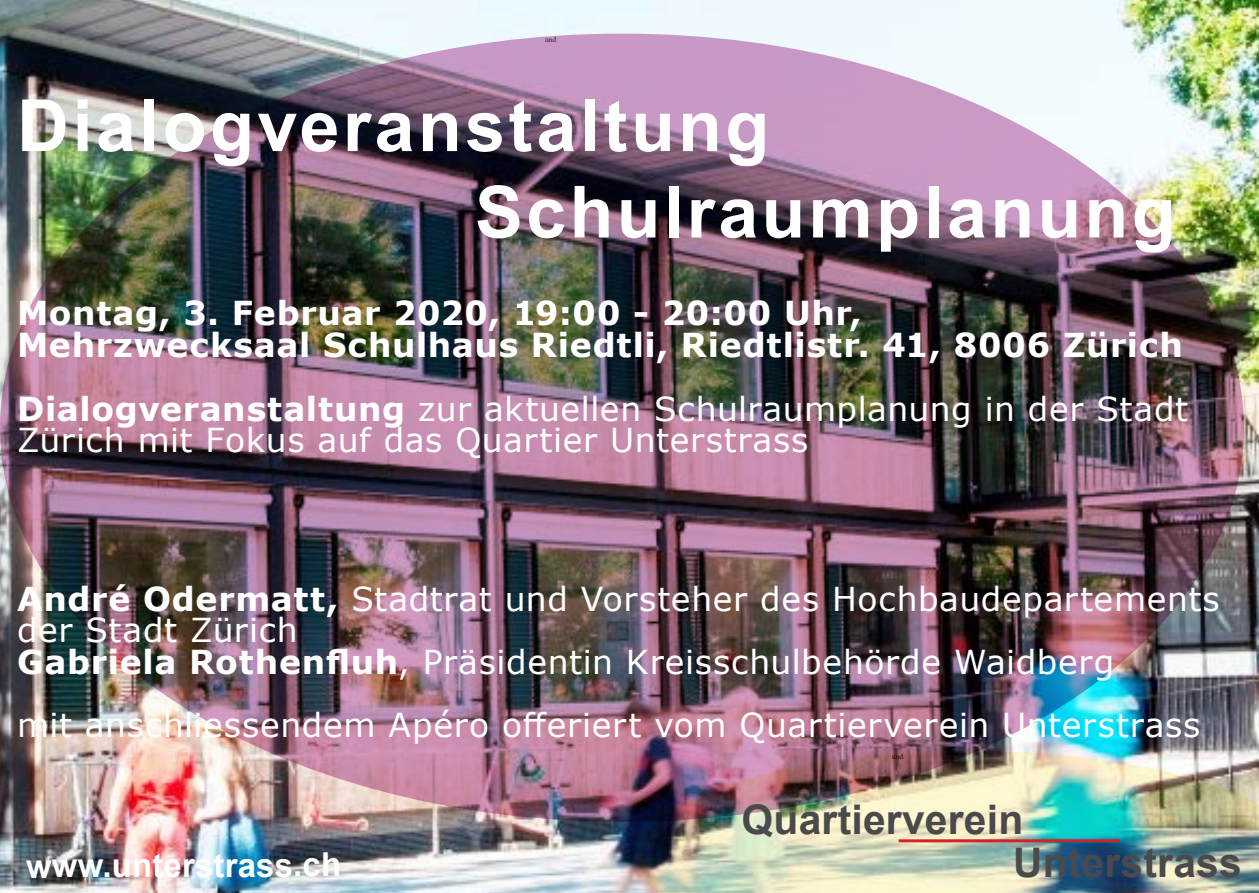
<style>
.page{position:relative;width:1259px;height:893px;background:#fff}
.page>*{position:absolute;margin:0;border:0;box-sizing:border-box;transform-origin:0 0}
.t1{font:700 72px/86.4px "Arial";letter-spacing:.045em;color:#fff}
.t2{font:700 40.8px/43.5px "Arial";letter-spacing:.005em;color:#4a4a4d}
.t3{font:33px/31.8px "Verdana";letter-spacing:.02em;color:#fff}
.t4{font:700 33px/31.8px "Verdana";letter-spacing:.02em;color:#fff}
.t5{font:700 33px "Arial";color:#fff}
.t6{font:7.5px "Times New Roman";color:#000}
.s1{font-weight:700}
</style>
<div class="page">
<img style="left:0;top:0;width:1259px;height:893px">
<img style="left:0;top:34px;width:1243px;height:788px;border-radius:50%">
<img style="left:638px;top:751px;width:621px;height:142px">
<hr style="left:898px;top:839px;width:221px;height:3px;background:#d2232a">
<p class="t6" style="left:545px;top:34px;width:13px">und</p>
<h1 class="t1" style="left:475px;top:83px;width:702px;text-indent:-458px">Dialogveranstaltung<br>Schulraumplanung</h1>
<p class="t4" style="left:17px;top:297px;width:1167px">Montag, 3. Februar 2020, 19:00 - 20:00 Uhr,<br>Mehrzwecksaal Schulhaus Riedtli, Riedtlistr. 41, 8006 Zürich</p>
<p class="t3" style="left:17px;top:392px;width:1172px"><span class="s1">Dialogveranstaltung</span> zur aktuellen Schulraumplanung in der Stadt<br>Zürich mit Fokus auf das Quartier Unterstrass</p>
<p class="t3" style="left:17px;top:582px;width:1204px"><span class="s1">André Odermatt,</span> Stadtrat und Vorsteher des Hochbaudepartements der Stadt Zürich<br><span class="s1">Gabriela Rothenfluh</span>, Präsidentin Kreisschulbehörde Waidberg</p>
<p class="t3" style="left:17px;top:709px;width:1185px">mit anschliessendem Apéro offeriert vom Quartierverein Unterstrass</p>
<p class="t5" style="left:26px;top:842px;width:317px">www.unterstrass.ch</p>
<p class="t6" style="left:892px;top:751px;width:13px">und</p>
<p class="t2" style="left:1013px;top:798px;width:230px;text-indent:-271px">Quartierverein<br>Unterstrass</p>
</div>
